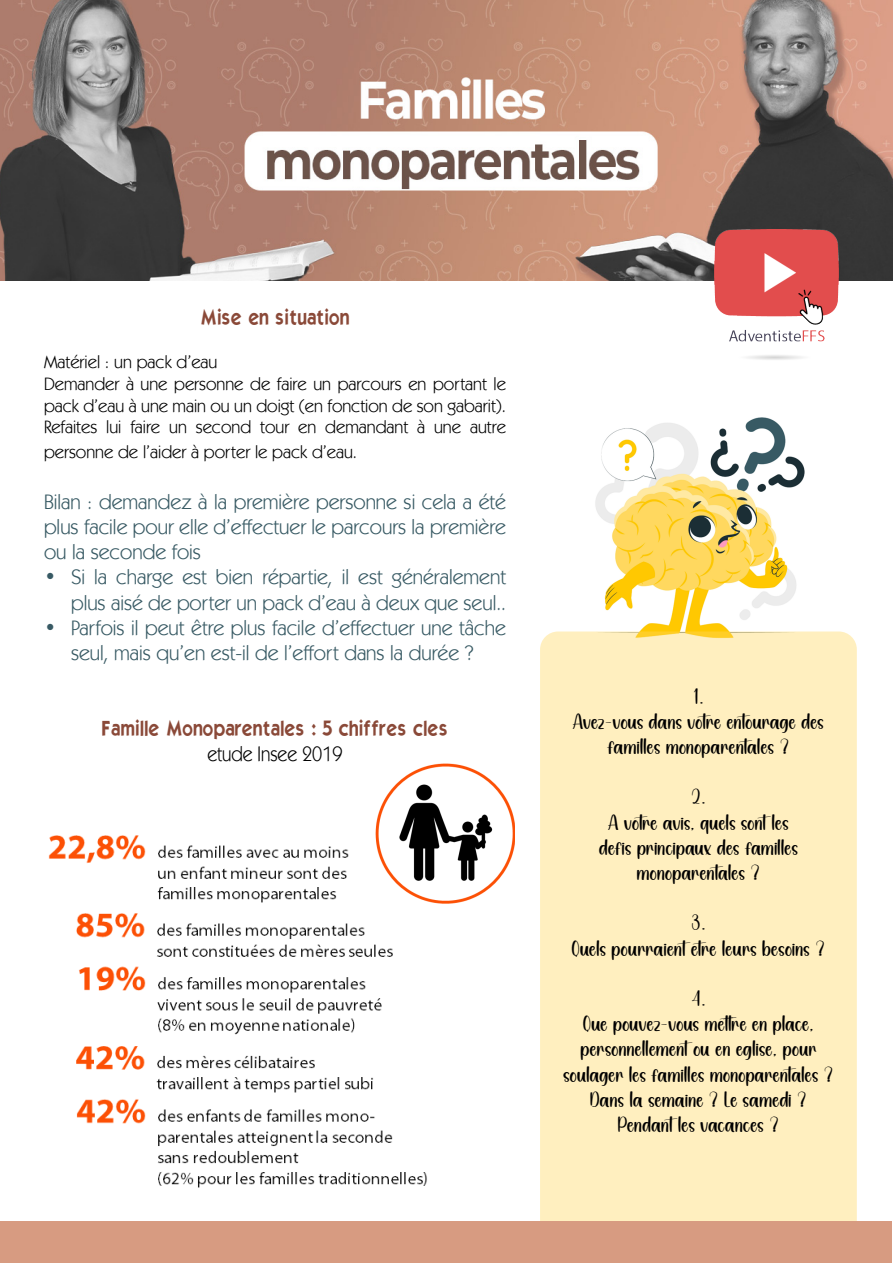
<style>
.page{position:relative;width:893px;height:1263px;background:#fff}
.page>*{position:absolute;margin:0;border:0;box-sizing:border-box;transform-origin:0 0}
.t1{font:21px/25.2px "Grandson";letter-spacing:.025em;color:#000;text-align:center}
.t2{font:21px/25.2px "Kabel IT Cby BT";color:#385a64;text-align:justify}
.t3{font:700 21px "Kabel";color:#8a4938;scale:.9 1}
.t4{font:21px "Kabel IT Cby BT";color:#000;scale:.9 1}
.t5{font:18px/21.6px "Kabel IT Cby BT";color:#000}
</style>
<div class="page">
<img style="left:0;top:0;width:893px;height:281px">
<img style="left:595px;top:417px;width:210px;height:214px">
<div style="left:540px;top:631px;width:317px;height:611px;background:#ffefbf;border-radius:18px"></div>
<div style="left:1px;top:1221px;width:891px;height:42px;background:#d79b81"></div>
<img style="left:715px;top:230px;width:124px;height:130px">
<img style="left:48px;top:835px;width:379px;height:353px">
<img style="left:374px;top:763px;width:140px;height:143px">
<p class="t3" style="left:201px;top:308px;width:167px">Mise en situation</p>
<p class="t5" style="left:44px;top:351px;width:463px">Matériel : un pack d’eau<br>Demander à une personne de faire un parcours en portant le pack d’eau à une main ou un doigt (en fonction de son gabarit).<br>Refaites lui faire un second tour en demandant à une autre</p>
<p class="t5" style="left:44px;top:441px;width:315px">personne de l’aider à porter le pack d’eau.</p>
<p class="t2" style="left:44px;top:488px;width:463px">Bilan : demandez à la première personne si cela a été plus facile pour elle d’effectuer le parcours la première ou la seconde fois</p>
<p class="t2" style="left:44px;top:564px;width:463px;text-align:right">• Si la charge est bien répartie, il est généralement plus aisé de porter un pack d’eau à deux que seul..</p>
<p class="t2" style="left:44px;top:614px;width:463px;text-align:center">• Parfois il peut être plus facile d’effectuer une tâche seul, mais qu’en est-il de l’effort dans la durée ?</p>
<p class="t3" style="left:102px;top:719px;width:386px">Famille Monoparentales : 5 chiffres cles</p>
<p class="t4" style="left:207px;top:740px;width:152px">etude Insee 2019</p>
<p class="t1" style="left:573px;top:684px;width:252px">1.<br>Avez-vous dans votre entourage des familles monoparentales ?</p>
<p class="t1" style="left:599px;top:785px;width:200px">2.<br>A votre avis, quels sontles défis principaux des familles monoparentales ?</p>
<p class="t1" style="left:572px;top:911px;width:254px">3.<br>Quels pourraientêtre leurs besoins ?</p>
<p class="t1" style="left:563px;top:986px;width:271px">4.<br>Que pouvez-vous mettre en place, personnellementou en église, pour soulager les familles monoparentales ?<br>Dans la semaine ? Le samedi ?<br>Pendantles vacances ?</p>
</div>
